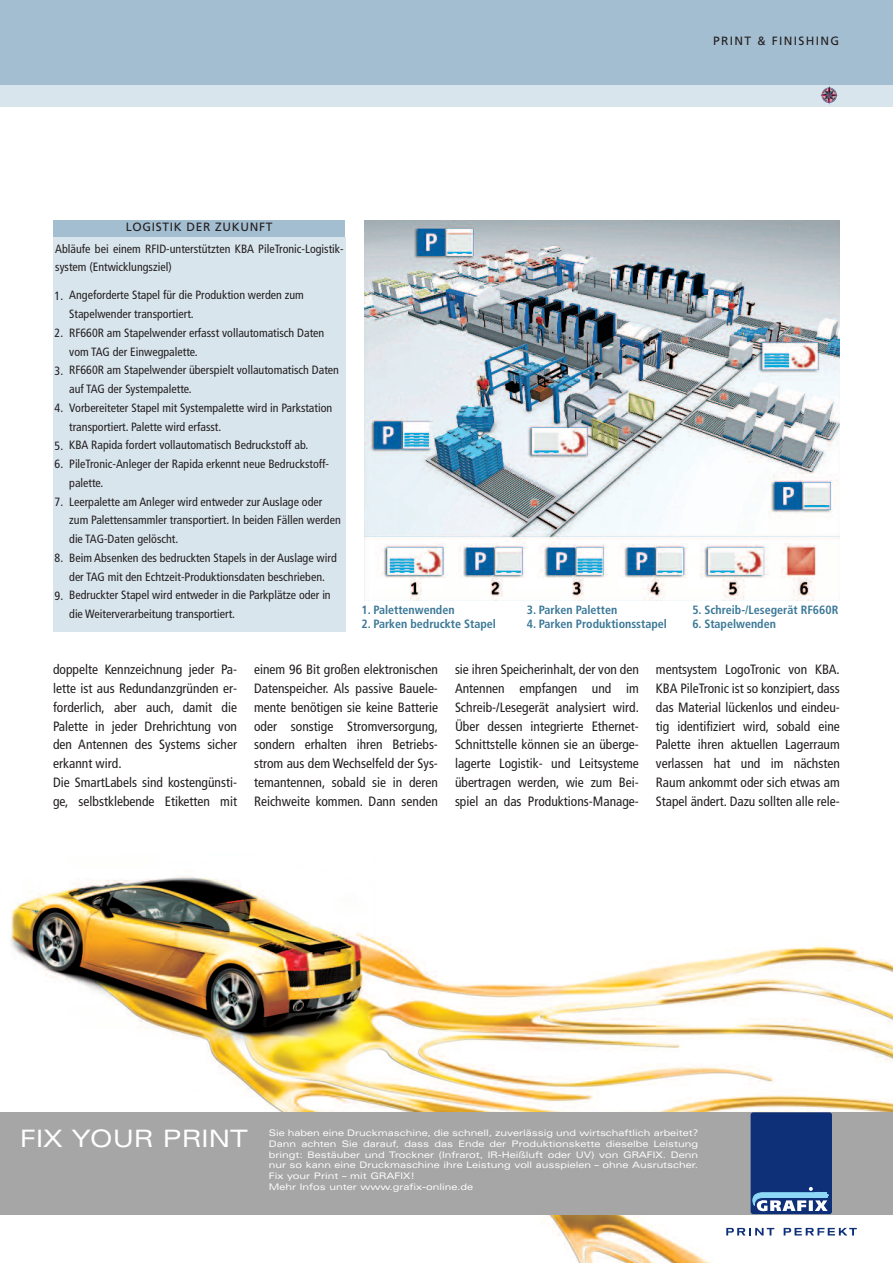
<style>
.page{position:relative;width:893px;height:1263px;background:#fff}
.page>*{position:absolute;margin:0;border:0;box-sizing:border-box;transform-origin:0 0}
.t1{font:24px "Univers Extended+QWCBUZ";color:#fff}
.t2{font:condensed 13.5px/18.8px "Frutiger";color:#231f20;text-align:justify}
.t3{font:condensed 12px/18.8px "Frutiger";color:#231f20}
.t4{font:700 condensed 12px "Frutiger";color:#3b7897}
.t5{font:12px "Frutiger";letter-spacing:.055em;color:#231f20}
.t6{font:12px "Frutiger";letter-spacing:.11em;color:#231f20}
.t7{font:9px/10.8px "Univers Extended+QWCBUZ";color:#fff}
</style>
<div class="page">
<div style="left:0;top:0;width:893px;height:85px;background:#a4bed1"></div>
<div style="left:0;top:85px;width:893px;height:21px;background:#d9e5ed"></div>
<svg style="left:830px;top:88px;width:9px;height:12px"></svg>
<img style="left:365px;top:220px;width:475px;height:380px">
<div style="left:53px;top:220px;width:292px;height:17px;background:#a4bed1"></div>
<div style="left:53px;top:237px;width:293px;height:394px;background:#d9e5ed"></div>
<img style="left:0;top:876px;width:893px;height:387px">
<p class="t6" style="left:713px;top:36px;width:127px">PRINT &amp; FINISHING</p>
<p class="t5" style="left:126px;top:222px;width:148px">LOGISTIK DER ZUKUNFT</p>
<p class="t3" style="left:55px;top:240px;width:290px">Abläufe bei einem RFID-unterstützten KBA PileTronic-Logistik&shy;system (Entwicklungsziel)</p>
<p class="t3" style="left:69px;top:287px;width:273px">Angeforderte Stapel für die Produktion werden zum Stapelwender transportiert.<br>RF660R am Stapelwender erfasst vollautomatisch Daten vom TAG der Einwegpalette.<br>RF660R am Stapelwender überspielt vollautomatisch Daten auf TAG der Systempalette.<br>Vorbereiteter Stapel mit Systempalette wird in Parkstation transportiert. Palette wird erfasst.<br>KBA Rapida fordert vollautomatisch Bedruckstoff ab.<br>PileTronic-Anleger der Rapida erkennt neue Bedruckstoff&shy;palette.<br>Leerpalette am Anleger wird entweder zur Auslage oder zum Palettensammler transportiert. In beiden Fällen werden die TAG-Daten gelöscht.<br>Beim Absenken des bedruckten Stapels in der Auslage wird der TAG mit den Echtzeit-Produktionsdaten beschrieben.<br>Bedruckter Stapel wird entweder in die Parkplätze oder in die Weiterverarbeitung transportiert.</p>
<p class="t3" style="left:55px;top:287px;width:10px">1.</p>
<p class="t3" style="left:55px;top:325px;width:10px">2.</p>
<p class="t3" style="left:55px;top:362px;width:10px">3.</p>
<p class="t3" style="left:55px;top:400px;width:10px">4.</p>
<p class="t3" style="left:55px;top:437px;width:10px">5.<br>6.</p>
<p class="t3" style="left:55px;top:493px;width:10px">7.</p>
<p class="t3" style="left:55px;top:550px;width:10px">8.</p>
<p class="t3" style="left:55px;top:587px;width:10px">9.</p>
<p class="t4" style="left:361px;top:605px;width:95px">1. Palettenwenden</p>
<p class="t4" style="left:361px;top:619px;width:136px">2. Parken bedruckte Stapel</p>
<p class="t4" style="left:527px;top:605px;width:92px">3. Parken Paletten</p>
<p class="t4" style="left:527px;top:619px;width:142px">4. Parken Produktionsstapel</p>
<p class="t4" style="left:692px;top:605px;width:147px">5. Schreib-/Lesegerät RF660R</p>
<p class="t4" style="left:692px;top:619px;width:85px">6. Stapelwenden</p>
<p class="t2" style="left:53px;top:661px;width:185px;text-align:left">doppelte Kennzeichnung jeder Pa&shy;lette ist aus Redundanzgründen er&shy;forderlich, aber auch, damit die<br>Palette in jeder Drehrichtung von den Antennen des Systems sicher erkannt wird.<br>Die SmartLabels sind kostengünsti&shy;ge, selbstklebende Etiketten mit</p>
<p class="t2" style="left:254px;top:661px;width:185px">einem 96 Bit großen elektronischen Datenspeicher. Als passive Bauele&shy;mente benötigen sie keine Batterie oder sonstige Stromversorgung, sondern erhalten ihren Betriebs&shy;strom aus dem Wechselfeld der Sys&shy;temantennen, sobald sie in deren Reichweite kommen. Dann senden</p>
<p class="t2" style="left:455px;top:661px;width:185px">sie ihren Speicherinhalt, der von den Antennen empfangen und im Schreib-/Lesegerät analysiert wird.<br>Über dessen integrierte Ethernet-Schnittstelle können sie an überge&shy;lagerte Logistik- und Leitsysteme übertragen werden, wie zum Bei&shy;spiel an das Produktions-Manage-</p>
<p class="t2" style="left:656px;top:661px;width:185px">mentsystem LogoTronic von KBA.<br>KBA PileTronic ist so konzipiert, dass das Material lückenlos und eindeu&shy;tig identifiziert wird, sobald eine Palette ihren aktuellen Lagerraum verlassen hat und im nächsten Raum ankommt oder sich etwas am Stapel ändert. Dazu sollten alle rele-</p>
<h1 class="t1" style="left:20px;top:1129px;width:229px">FIX YOUR PRINT</h1>
<p class="t7" style="left:269px;top:1128px;width:431px">Sie haben eine Druckmaschine, die schnell, zuverlässig und wirtschaftlich arbeitet?<br>Dann achten Sie darauf, dass das Ende der Produktionskette dieselbe Leistung bringt: Bestäuber und Trockner (Infrarot, IR-Heißluft oder UV) von GRAFIX. Denn nur so kann eine Druckmaschine ihre Leistung voll ausspielen – ohne Ausrutscher.<br>Fix your Print – mit GRAFIX!<br>Mehr Infos unter www.grafix-online.de</p>
</div>
